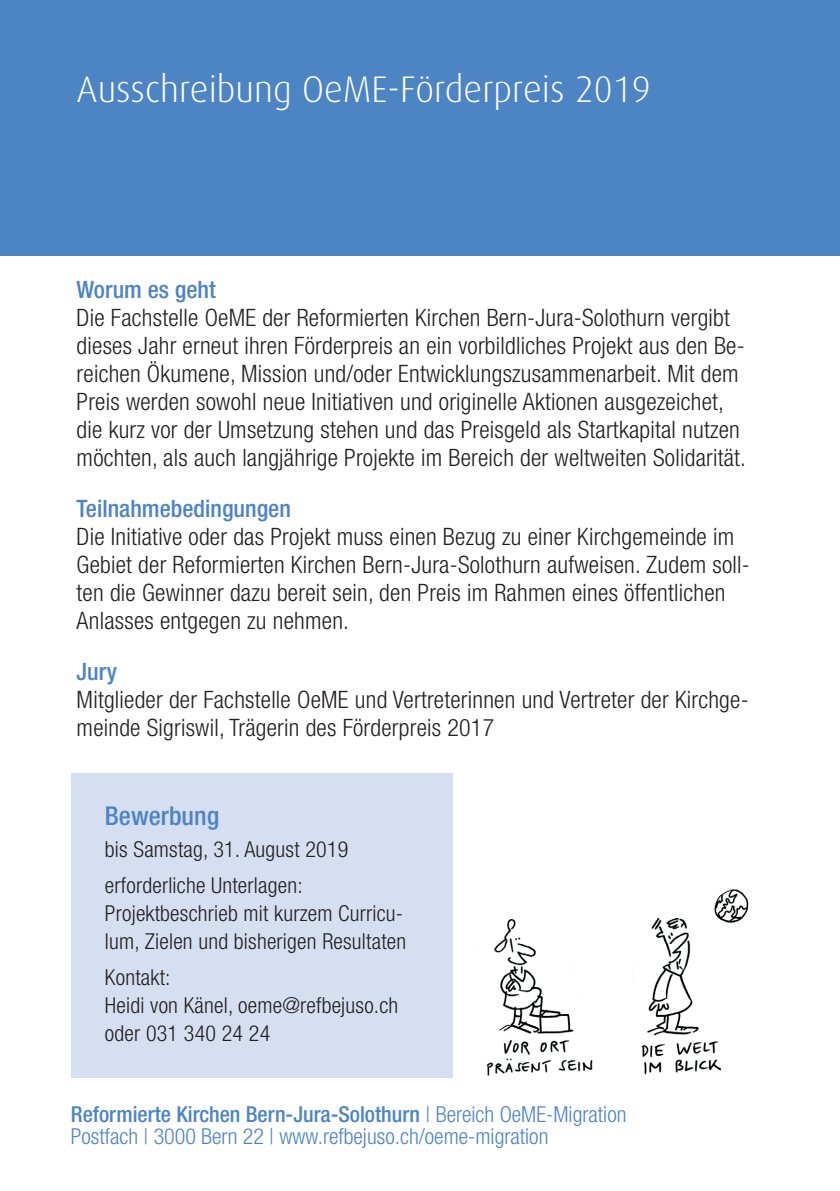
<style>
.page{position:relative;width:840px;height:1191px;background:#fff}
.page>*{position:absolute;margin:0;border:0;box-sizing:border-box;transform-origin:0 0}
.t1{font:300 37px "Dax";color:#fff}
.t2{font:500 condensed 26px "Helvetica Neue LT Std";color:#4d84c4}
.t3{font:300 condensed 24px/28px "Helvetica Neue LT Std";letter-spacing:.01em;color:#231f20}
.t4{font:500 condensed 24px "Helvetica Neue LT Std";color:#4d84c4}
.t5{font:300 condensed 22px/28px "Helvetica Neue LT Std";letter-spacing:.01em;color:#231f20}
.t6{font:300 condensed 22px/22px "Helvetica Neue LT Std";color:#4d84c4}
.t7{font:300 18px/22px "Dax";color:#4d84c4}
.s1{font-weight:500}
</style>
<div class="page">
<div style="left:0;top:0;width:839px;height:255px;background:#4d84c4"></div>
<div style="left:71px;top:772px;width:381px;height:305px;background:#d6dff1"></div>
<img style="left:472px;top:889px;width:277px;height:187px">
<h1 class="t1" style="left:77px;top:69px;width:575px">Ausschreibung OeME-Förderpreis 2019</h1>
<p class="t4" style="left:77px;top:275px;width:141px">Worum es geht</p>
<p class="t3" style="left:77px;top:303px;width:670px">Die Fachstelle OeME der Reformierten Kirchen Bern-Jura-Solothurn vergibt dieses Jahr erneut ihren Förderpreis an ein vorbildliches Projekt aus den Be&shy;reichen Ökumene, Mission und/oder Entwicklungszusammenarbeit. Mit dem Preis werden sowohl neue Initiativen und originelle Aktionen ausgezeichet, die kurz vor der Umsetzung stehen und das Preisgeld als Startkapital nutzen möchten, als auch langjährige Projekte im Bereich der weltweiten Solidarität.</p>
<p class="t4" style="left:77px;top:494px;width:216px">Teilnahmebedingungen</p>
<p class="t3" style="left:77px;top:522px;width:674px">Die Initiative oder das Projekt muss einen Bezug zu einer Kirchgemeinde im Gebiet der Reformierten Kirchen Bern-Jura-Solothurn aufweisen. Zudem soll&shy;ten die Gewinner dazu bereit sein, den Preis im Rahmen eines öffentlichen Anlasses entgegen zu nehmen.</p>
<p class="t4" style="left:77px;top:657px;width:42px">Jury</p>
<p class="t3" style="left:77px;top:685px;width:673px">Mitglieder der Fachstelle OeME und Vertreterinnen und Vertreter der Kirchge&shy;meinde Sigriswil, Trägerin des Förderpreis 2017</p>
<p class="t2" style="left:105px;top:800px;width:116px">Bewerbung</p>
<p class="t5" style="left:105px;top:831px;width:245px;line-height:36px">bis Samstag, 31. August 2019 erforderliche Unterlagen:</p>
<p class="t5" style="left:105px;top:899px;width:302px">Projektbeschrieb mit kurzem Curricu&shy;lum, Zielen und bisherigen Resultaten</p>
<p class="t5" style="left:105px;top:963px;width:295px">Kontakt:<br>Heidi von Känel, oeme@refbejuso.ch oder 031 340 24 24</p>
<p class="t6" style="left:71px;top:1102px;width:556px"><span class="s1">Reformierte Kirchen Bern-Jura-Solothurn</span> | Bereich OeME-Migration<br>Postfach | 3000 Bern 22 | www.refbejuso.ch/oeme-migration</p>
<p class="t7" style="left:77px;top:1109px;width:504px"><span class="s1">Reformierte Kirchen Bern-Jura-Solothurn</span> | Bereich OeME-Migration<br>Postfach | 3000 Bern 22 | www.refebjuso.ch/oeme-migration</p>
</div>
